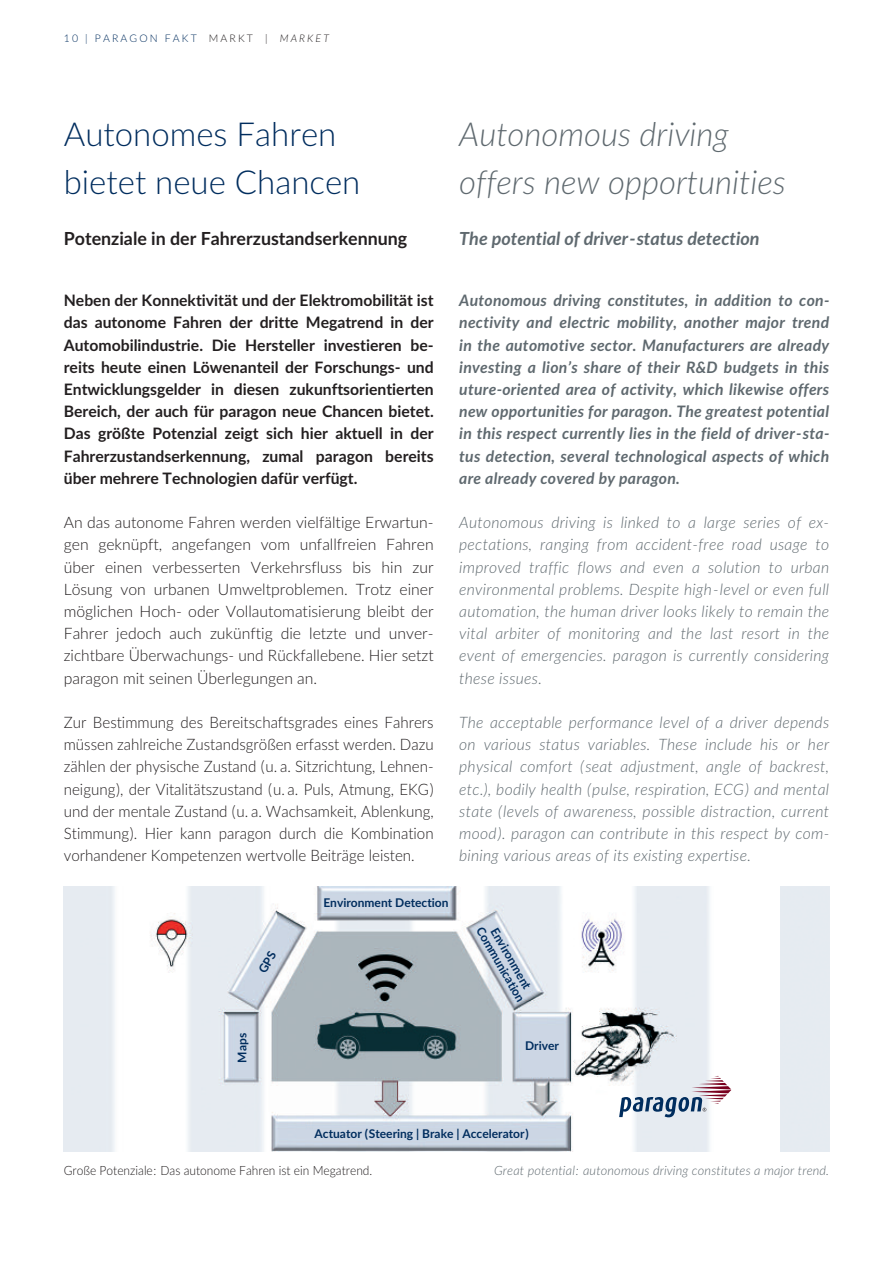
<style>
.page{position:relative;width:893px;height:1263px;background:#fff}
.page>*{position:absolute;margin:0;border:0;box-sizing:border-box;transform-origin:0 0}
.t1{font:italic 300 33px/48px "Lato";color:#5f696f}
.t2{font:300 33px/48px "Lato";color:#002d5e}
.t3{font:700 18px "Lato";color:#231f20}
.t4{font:italic 700 18px "Lato";color:#5f696f}
.t5{font:italic 300 15.75px/22.2px "Lato";letter-spacing:.015em;color:#5f696f;text-align:justify}
.t6{font:italic 700 15.75px/22.2px "Lato";letter-spacing:.015em;color:#5f696f;text-align:justify}
.t7{font:700 15.75px/22.2px "Lato";color:#231f20;text-align:justify}
.t8{font:300 15.75px/22.2px "Lato";color:#231f20;text-align:justify}
.t9{font:300 15.75px/22.2px "Lato";color:#231f20;text-align:justify;scale:.96 1}
.t10{font:italic 300 12.75px "Lato";letter-spacing:.01em;color:#5f696f}
.t11{font:300 12.75px "Lato";color:#231f20;scale:.94 1}
.t12{font:700 12px/12px "Lato";color:#002d5e;text-align:center}
.t13{font:300 10.5px "Lato";letter-spacing:.205em;color:#002d5e}
.s1{color:#231f20}
.s2{font-style:italic;color:#231f20}
</style>
<div class="page">
<img style="left:64px;top:887px;width:668px;height:264px">
<svg style="left:619px;top:1076px;width:112px;height:41px"></svg>
<svg style="left:258px;top:950px;width:19px;height:24px"></svg>
<p class="t13" style="left:64px;top:33px;width:267px">10 | PARAGON FAKT <span class="s1">MARKT |</span> <span class="s2">MARKET</span></p>
<h1 class="t2" style="left:64px;top:110px;width:298px">Autonomes Fahren bietet neue Chancen</h1>
<p class="t3" style="left:64px;top:228px;width:345px">Potenziale in der Fahrerzustandserkennung</p>
<h1 class="t1" style="left:459px;top:110px;width:328px">Autonomous driving offers new opportunities</h1>
<p class="t4" style="left:459px;top:228px;width:302px">The potential of driver-status detection</p>
<p class="t7" style="left:64px;top:290px;width:371px">Neben der Konnektivität und der Elektromobilität ist das autonome Fahren der dritte Megatrend in der Automobilindustrie. Die Hersteller investieren be&shy;reits heute einen Löwenanteil der Forschungs- und Entwicklungsgelder in diesen zukunftsorientierten Bereich, der auch für paragon neue Chancen bietet.<br>Das größte Potenzial zeigt sich hier aktuell in der Fahrerzustandserkennung, zumal paragon bereits über mehrere Technologien dafür verfügt.</p>
<p class="t8" style="left:64px;top:512px;width:371px">An das autonome Fahren werden vielfältige Erwartun&shy;gen geknüpft, angefangen vom unfallfreien Fahren über einen verbesserten Verkehrsfluss bis hin zur Lösung von urbanen Umweltproblemen. Trotz einer möglichen Hoch- oder Vollautomatisierung bleibt der Fahrer jedoch auch zukünftig die letzte und unver&shy;zichtbare Überwachungs- und Rückfallebene. Hier setzt paragon mit seinen Überlegungen an.</p>
<p class="t9" style="left:64px;top:711px;width:387px">Zur Bestimmung des Bereitschaftsgrades eines Fahrers müssen zahlreiche Zustandsgrößen erfasst werden. Dazu zählen der physische Zustand (u. a. Sitzrichtung, Lehnen&shy;neigung), der Vitalitätszustand (u. a. Puls, Atmung, EKG) und der mentale Zustand (u. a. Wachsamkeit, Ablenkung, Stimmung). Hier kann paragon durch die Kombination vorhandener Kompetenzen wertvolle Beiträge leisten.</p>
<p class="t6" style="left:459px;top:290px;width:372px">Autonomous driving constitutes, in addition to con&shy;nectivity and electric mobility, another major trend in the automotive sector. Manufacturers are already investing a lion’s share of their R&amp;D budgets in this uture-oriented area of activity, which likewise offers new opportunities for paragon. The greatest potential in this respect currently lies in the field of driver-sta&shy;tus detection, several technological aspects of which are already covered by paragon.</p>
<p class="t5" style="left:459px;top:512px;width:371px">Autonomous driving is linked to a large series of ex&shy;pectations, ranging from accident-free road usage to improved traffic flows and even a solution to urban environmental problems. Despite high-level or even full automation, the human driver looks likely to remain the vital arbiter of monitoring and the last resort in the event of emergencies. paragon is currently considering these issues.</p>
<p class="t5" style="left:459px;top:711px;width:372px">The acceptable performance level of a driver depends on various status variables. These include his or her physical comfort (seat adjustment, angle of backrest, etc.), bodily health (pulse, respiration, ECG) and mental state (levels of awareness, possible distraction, current mood). paragon can contribute in this respect by com&shy;bining various areas of its existing expertise.</p>
<p class="t12" style="left:236px;top:1062px;width:31px;rotate:-90deg">Maps</p>
<p class="t12" style="left:323px;top:897px;width:127px">Environment Detection</p>
<p class="t12" style="left:495px;top:919px;width:86px;rotate:60deg">Environment<br>Communication</p>
<p class="t12" style="left:525px;top:1040px;width:35px">Driver</p>
<p class="t12" style="left:315px;top:1128px;width:215px">Actuator (Steering | Brake | Accelerator)</p>
<p class="t11" style="left:64px;top:1163px;width:330px">Große Potenziale: Das autonome Fahren ist ein Megatrend.</p>
<p class="t10" style="left:494px;top:1163px;width:337px">Great potential: autonomous driving constitutes a major trend.</p>
</div>
